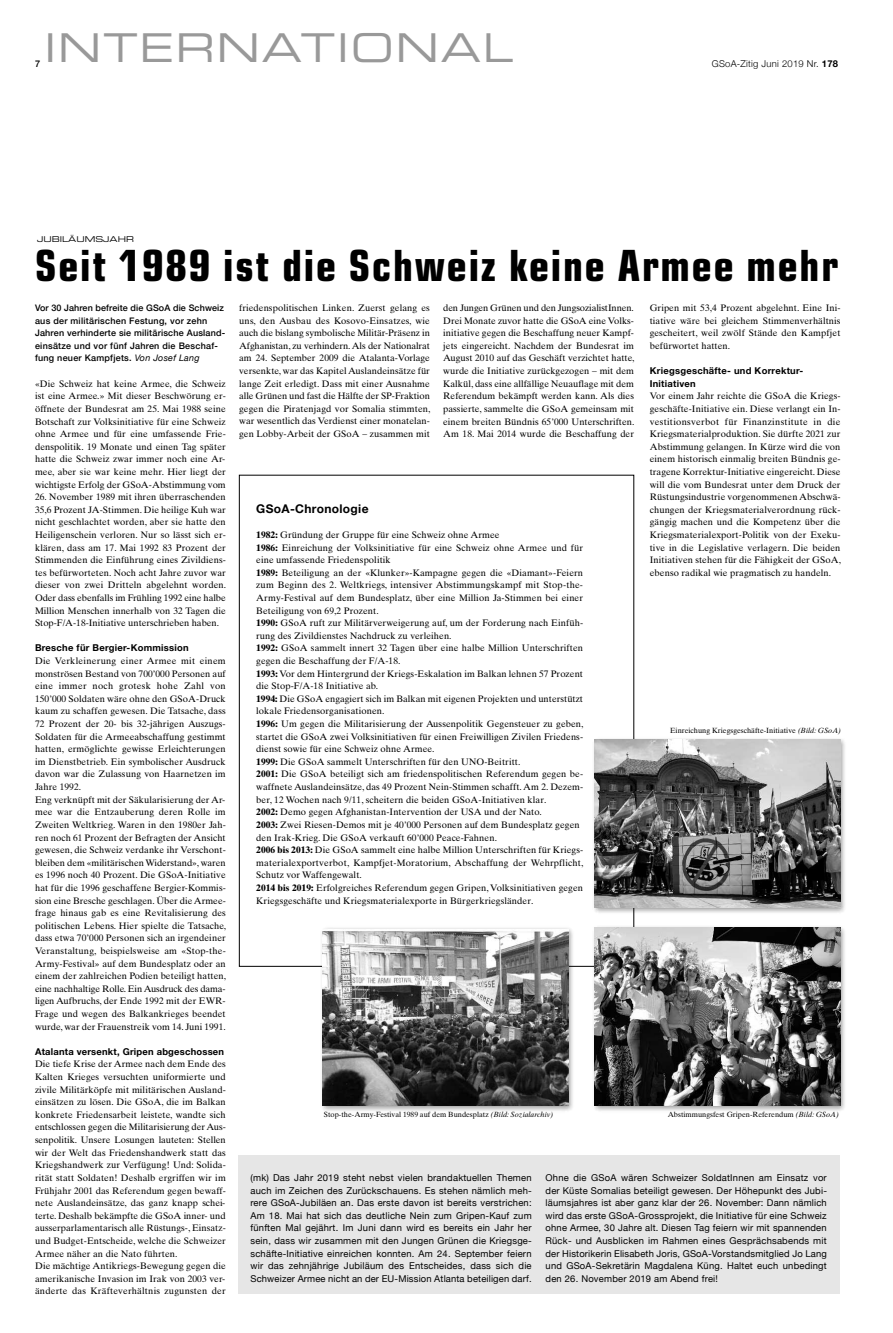
<style>
.page{position:relative;width:893px;height:1333px;background:#fff}
.page>*{position:absolute;margin:0;border:0;box-sizing:border-box;transform-origin:0 0}
.t1{font:700 condensed 43px "Eurostile";letter-spacing:.04em;color:#000}
.t2{font:39.7px "Eurostile Extended Two";letter-spacing:.05em;color:#999}
.t3{font:700 12px "Helvetica Neue";letter-spacing:.03em;color:#000}
.t4{font:9.4px/12.6px "Times Ten";letter-spacing:.01em;color:#000;text-align:justify}
.t5{font:9.4px/12.6px "Helvetica Neue";letter-spacing:.015em;color:#000;text-align:justify}
.t6{font:700 9.4px/12.6px "Helvetica Neue";letter-spacing:.03em;color:#000}
.t7{font:300 9.4px "Helvetica Neue";letter-spacing:.03em;color:#000}
.t8{font:500 9.2px "Helvetica Neue";color:#000}
.t9{font:500 9px/12.6px "Helvetica Neue";letter-spacing:.03em;color:#000}
.t10{font:8px "Eurostile Extended Two";color:#000}
.t11{font:7.5px "Times Ten";color:#000}
.s1{font-weight:700}
.s2{font-weight:400;font-style:italic}
.s3{font-style:italic}
</style>
<div class="page">
<img style="left:594px;top:734px;width:251px;height:183px">
<img style="left:595px;top:739px;width:245px;height:168px">
<img style="left:589px;top:922px;width:256px;height:189px">
<img style="left:595px;top:927px;width:245px;height:177px">
<div style="left:238px;top:1155px;width:601px;height:138px;background:#e6e6e6"></div>
<img style="left:317px;top:928px;width:261px;height:183px">
<img style="left:323px;top:929px;width:245px;height:176px">
<h2 class="t2" style="left:45px;top:33px;width:470px">INTERNATIONAL</h2>
<p class="t8" style="left:35px;top:58px;width:7px">7</p>
<p class="t7" style="left:712px;top:58px;width:128px">GSoA-Zitig Juni 2019 Nr. <span class="s1">178</span></p>
<p class="t10" style="left:37px;top:236px;width:98px">JUBILÄUMSJAHR</p>
<h1 class="t1" style="left:35px;top:250px;width:805px">Seit 1989 ist die Schweiz keine Armee mehr</h1>
<p class="t9" style="left:35px;top:301px;width:192px">Vor 30 Jahren befreite die GSoA die Schweiz aus der militärischen Festung, vor zehn Jahren verhinderte sie militärische Ausland&shy;einsätze und vor fünf Jahren die Beschaf&shy;fung neuer Kampfjets. <span class="s2">Von Josef Lang</span></p>
<p class="t4" style="left:35px;top:378px;width:192px">«Die Schweiz hat keine Armee, die Schweiz ist eine Armee.» Mit dieser Beschwörung er&shy;öffnete der Bundesrat am 25. Mai 1988 seine Botschaft zur Volksinitiative für eine Schweiz ohne Armee und für eine umfassende Frie&shy;denspolitik. 19 Monate und einen Tag später hatte die Schweiz zwar immer noch eine Ar&shy;mee, aber sie war keine mehr. Hier liegt der wichtigste Erfolg der GSoA-Abstimmung vom</p>
<p class="t4" style="left:35px;top:491px;width:193px">26. November 1989 mit ihren überraschenden 35,6 Prozent JA-Stimmen. Die heilige Kuh war nicht geschlachtet worden, aber sie hatte den Heiligenschein verloren. Nur so lässt sich er&shy;klären, dass am 17. Mai 1992 83 Prozent der Stimmenden die Einführung eines Zivildiens&shy;tes befürworteten. Noch acht Jahre zuvor war dieser von zwei Dritteln abgelehnt worden.<br>Oder dass ebenfalls im Frühling 1992 eine halbe Million Menschen innerhalb von 32 Tagen die Stop-F/A-18-Initiative unterschrieben haben.</p>
<p class="t6" style="left:35px;top:641px;width:155px">Bresche für Bergier-Kommission</p>
<p class="t4" style="left:35px;top:655px;width:193px;text-align:left">Die Verkleinerung einer Armee mit einem monströsen Bestand von 700’000 Personen auf eine immer noch grotesk hohe Zahl von 150’000 Soldaten wäre ohne den GSoA-Druck kaum zu schaffen gewesen. Die Tatsache, dass 72 Prozent der 20- bis 32-jährigen Auszugs-Soldaten für die Armeeabschaffung gestimmt hatten, ermöglichte gewisse Erleichterungen im Dienstbetrieb. Ein symbolischer Ausdruck davon war die Zulassung von Haarnetzen im Jahre 1992.<br>Eng verknüpft mit der Säkularisierung der Ar&shy;mee war die Entzauberung deren Rolle im Zweiten Weltkrieg. Waren in den 1980er Jah&shy;ren noch 61 Prozent der Befragten der Ansicht gewesen, die Schweiz verdanke ihr Verschont&shy;bleiben dem «militärischen Widerstand», waren es 1996 noch 40 Prozent. Die GSoA-Initiative hat für die 1996 geschaffene Bergier-Kommis&shy;sion eine Bresche geschlagen. Über die Armee&shy;frage hinaus gab es eine Revitalisierung des politischen Lebens. Hier spielte die Tatsache, dass etwa 70’000 Personen sich an irgendeiner Veranstaltung, beispielsweise am «Stop-the-Army-Festival» auf dem Bundesplatz oder an einem der zahlreichen Podien beteiligt hatten, eine nachhaltige Rolle. Ein Ausdruck des dama&shy;ligen Aufbruchs, der Ende 1992 mit der EWR-Frage und wegen des Balkankrieges beendet wurde, war der Frauenstreik vom 14. Juni 1991.</p>
<p class="t6" style="left:35px;top:1044px;width:191px">Atalanta versenkt, Gripen abgeschossen</p>
<p class="t4" style="left:35px;top:1058px;width:192px;text-align:left">Die tiefe Krise der Armee nach dem Ende des Kalten Krieges versuchten uniformierte und zivile Militärköpfe mit militärischen Ausland&shy;einsätzen zu lösen. Die GSoA, die im Balkan konkrete Friedensarbeit leistete, wandte sich entschlossen gegen die Militarisierung der Aus&shy;senpolitik. Unsere Losungen lauteten: Stellen wir der Welt das Friedenshandwerk statt das Kriegshandwerk zur Verfügung! Und: Solida&shy;rität statt Soldaten! Deshalb ergriffen wir im Frühjahr 2001 das Referendum gegen bewaff&shy;nete Auslandeinsätze, das ganz knapp schei&shy;terte. Deshalb bekämpfte die GSoA inner- und ausserparlamentarisch alle Rüstungs-, Einsatz&shy;und Budget-Entscheide, welche die Schweizer Armee näher an die Nato führten.<br>Die mächtige Antikriegs-Bewegung gegen die amerikanische Invasion im Irak von 2003 ver&shy;änderte das Kräfteverhältnis zugunsten der</p>
<p class="t4" style="left:443px;top:302px;width:193px">den Jungen Grünen und den JungsozialistInnen.<br>Drei Monate zuvor hatte die GSoA eine Volks&shy;initiative gegen die Beschaffung neuer Kampf&shy;jets eingereicht. Nachdem der Bundesrat im August 2010 auf das Geschäft verzichtet hatte, wurde die Initiative zurückgezogen – mit dem Kalkül, dass eine allfällige Neuauflage mit dem Referendum bekämpft werden kann. Als dies passierte, sammelte die GSoA gemeinsam mit einem breiten Bündnis 65’000 Unterschriften.<br>Am 18. Mai 2014 wurde die Beschaffung der</p>
<p class="t4" style="left:650px;top:302px;width:192px">Gripen mit 53,4 Prozent abgelehnt. Eine Ini&shy;tiative wäre bei gleichem Stimmenverhältnis gescheitert, weil zwölf Stände den Kampfjet befürwortet hatten.</p>
<p class="t4" style="left:239px;top:302px;width:193px">friedenspolitischen Linken. Zuerst gelang es uns, den Ausbau des Kosovo-Einsatzes, wie auch die bislang symbolische Militär-Präsenz in Afghanistan, zu verhindern. Als der Nationalrat am 24. September 2009 die Atalanta-Vorlage versenkte, war das Kapitel Auslandeinsätze für lange Zeit erledigt. Dass mit einer Ausnahme alle Grünen und fast die Hälfte der SP-Fraktion gegen die Piratenjagd vor Somalia stimmten, war wesentlich das Verdienst einer monatelan&shy;gen Lobby-Arbeit der GSoA – zusammen mit</p>
<p class="t6" style="left:650px;top:364px;width:155px">Kriegsgeschäfte- und Korrektur-<br>Initiativen</p>
<p class="t4" style="left:650px;top:391px;width:193px">Vor einem Jahr reichte die GSoA die Kriegs&shy;geschäfte-Initiative ein. Diese verlangt ein In&shy;vestitionsverbot für Finanzinstitute in die Kriegsmaterialproduktion. Sie dürfte 2021 zur Abstimmung gelangen. In Kürze wird die von einem historisch einmalig breiten Bündnis ge&shy;tragene Korrektur-Initiative eingereicht. Diese will die vom Bundesrat unter dem Druck der Rüstungsindustrie vorgenommenen Abschwä&shy;chungen der Kriegsmaterialverordnung rück&shy;gängig machen und die Kompetenz über die Kriegsmaterialexport-Politik von der Exeku&shy;tive in die Legislative verlagern. Die beiden Initiativen stehen für die Fähigkeit der GSoA, ebenso radikal wie pragmatisch zu handeln.</p>
<p class="t3" style="left:256px;top:501px;width:114px">GSoA-Chronologie</p>
<p class="t4" style="left:256px;top:529px;width:329px;text-align:left"><span class="s1">1982:</span> Gründung der Gruppe für eine Schweiz ohne Armee<br><span class="s1">1986:</span> Einreichung der Volksinitiative für eine Schweiz ohne Armee und für eine umfassende Friedenspolitik<br><span class="s1">1989:</span> Beteiligung an der «Klunker»-Kampagne gegen die «Diamant»-Feiern zum Beginn des 2. Weltkriegs, intensiver Abstimmungskampf mit Stop-the-Army-Festival auf dem Bundesplatz, über eine Million Ja-Stimmen bei einer Beteiligung von 69,2 Prozent.<br><span class="s1">1990:</span> GSoA ruft zur Militärverweigerung auf, um der Forderung nach Einfüh&shy;rung des Zivildienstes Nachdruck zu verleihen.<br><span class="s1">1992:</span> GSoA sammelt innert 32 Tagen über eine halbe Million Unterschriften gegen die Beschaffung der F/A-18.<br><span class="s1">1993:</span> Vor dem Hintergrund der Kriegs-Eskalation im Balkan lehnen 57 Prozent die Stop-F/A-18 Initiative ab.<br><span class="s1">1994:</span> Die GSoA engagiert sich im Balkan mit eigenen Projekten und unterstützt lokale Friedensorganisationen.<br><span class="s1">1996:</span> Um gegen die Militarisierung der Aussenpolitik Gegensteuer zu geben, startet die GSoA zwei Volksinitiativen für einen Freiwilligen Zivilen Friedens&shy;dienst sowie für eine Schweiz ohne Armee.<br><span class="s1">1999:</span> Die GSoA sammelt Unterschriften für den UNO-Beitritt.<br><span class="s1">2001:</span> Die GSoA beteiligt sich am friedenspolitischen Referendum gegen be&shy;waffnete Auslandeinsätze, das 49 Prozent Nein-Stimmen schafft.Am 2. Dezem&shy;ber, 12 Wochen nach 9/11, scheitern die beiden GSoA-Initiativen klar.<br><span class="s1">2002:</span> Demo gegen Afghanistan-Intervention der USA und der Nato.<br><span class="s1">2003:</span> Zwei Riesen-Demos mit je 40’000 Personen auf dem Bundesplatz gegen den Irak-Krieg. Die GSoA verkauft 60’000 Peace-Fahnen.<br><span class="s1">2006 bis 2013:</span> Die GSoA sammelt eine halbe Million Unterschriften für Kriegs&shy;materialexportverbot, Kampfjet-Moratorium, Abschaffung der Wehrpflicht, Schutz vor Waffengewalt.<br><span class="s1">2014 bis 2019:</span> Erfolgreiches Referendum gegen Gripen, Volksinitiativen gegen Kriegsgeschäfte und Kriegsmaterialexporte in Bürgerkriegsländer.</p>
<p class="t11" style="left:670px;top:727px;width:172px">Einreichung Kriegsgeschäfte-Initiative <span class="s3">(Bild: GSoA)</span></p>
<p class="t11" style="left:324px;top:1111px;width:231px">Stop-the-Army-Festival 1989 auf dem Bundesplatz <span class="s3">(Bild: Sozialarchiv)</span></p>
<p class="t11" style="left:668px;top:1111px;width:173px">Abstimmungsfest Gripen-Referendum <span class="s3">(Bild: GSoA)</span></p>
<p class="t5" style="left:250px;top:1171px;width:283px">(mk) Das Jahr 2019 steht nebst vielen brandaktuellen Themen auch im Zeichen des Zurückschauens. Es stehen nämlich meh&shy;rere GSoA-Jubiläen an. Das erste davon ist bereits verstrichen:<br>Am 18. Mai hat sich das deutliche Nein zum Gripen-Kauf zum fünften Mal gejährt. Im Juni dann wird es bereits ein Jahr her sein, dass wir zusammen mit den Jungen Grünen die Kriegsge&shy;schäfte-Initiative einreichen konnten. Am 24. September feiern wir das zehnjährige Jubiläum des Entscheides, dass sich die Schweizer Armee nicht an der EU-Mission Atlanta beteiligen darf.</p>
<p class="t5" style="left:546px;top:1171px;width:283px">Ohne die GSoA wären Schweizer SoldatInnen am Einsatz vor der Küste Somalias beteiligt gewesen. Der Höhepunkt des Jubi&shy;läumsjahres ist aber ganz klar der 26. November: Dann nämlich wird das erste GSoA-Grossprojekt, die Initiative für eine Schweiz ohne Armee, 30 Jahre alt. Diesen Tag feiern wir mit spannenden Rück- und Ausblicken im Rahmen eines Gesprächsabends mit der Historikerin Elisabeth Joris, GSoA-Vorstandsmitglied Jo Lang und GSoA-Sekretärin Magdalena Küng. Haltet euch unbedingt den 26. November 2019 am Abend frei!</p>
</div>
